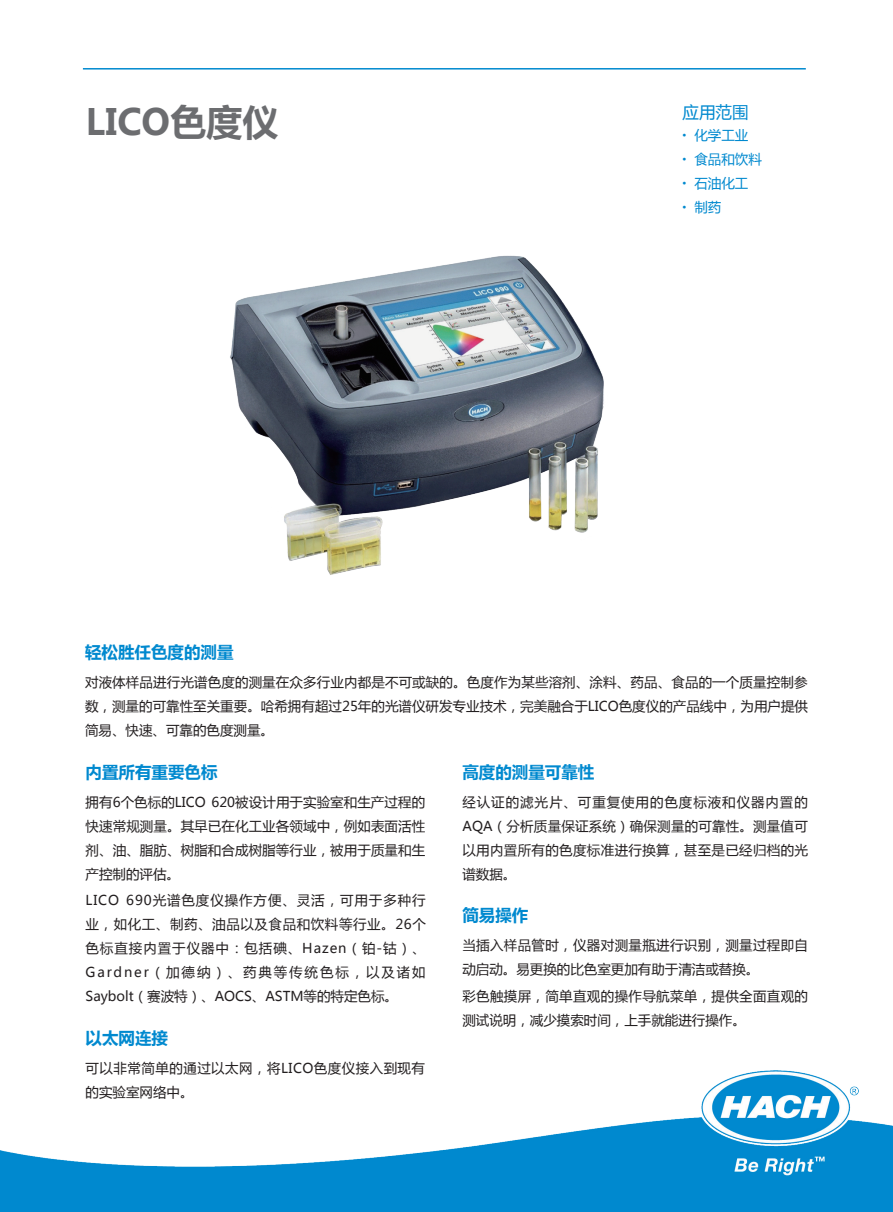
<style>
.page{position:relative;width:893px;height:1212px;background:#fff}
.page>*{position:absolute;margin:0;border:0;box-sizing:border-box;transform-origin:0 0}
.t1{font:700 36px "Microsoft Ya Hei";color:#6c6d70}
.t2{font:700 16.5px "Microsoft Ya Hei";color:#0089cf}
.t3{font:16.5px "Microsoft Ya Hei";color:#0089cf}
.t4{font:13.5px/24px "Microsoft Ya Hei";letter-spacing:.005em;color:#231f20;text-align:justify}
.t5{font:13.5px/24px "Microsoft Ya Hei";letter-spacing:.025em;color:#231f20}
.t6{font:13.5px/24px "Microsoft Ya Hei";letter-spacing:.035em;color:#231f20}
.t7{font:13.5px "Microsoft Ya Hei";color:#0089cf}
</style>
<div class="page">
<hr style="left:83px;top:68px;width:723px;height:2px;background:#0089cf">
<img style="left:0;top:1070px;width:893px;height:142px">
<img style="left:230px;top:255px;width:374px;height:320px">
<p class="t1" style="left:86px;top:97px;width:194px">LICO色度仪</p>
<p class="t3" style="left:682px;top:101px;width:67px">应用范围</p>
<p class="t7" style="left:682px;top:126px;width:67px"><sup>●</sup> 化学工业</p>
<p class="t7" style="left:682px;top:150px;width:81px"><sup>●</sup> 食品和饮料</p>
<p class="t7" style="left:682px;top:174px;width:67px"><sup>●</sup> 石油化工</p>
<p class="t7" style="left:682px;top:198px;width:40px"><sup>●</sup> 制药</p>
<p class="t2" style="left:85px;top:641px;width:150px">轻松胜任色度的测量</p>
<p class="t4" style="left:85px;top:670px;width:725px">对液体样品进行光谱色度的测量在众多行业内都是不可或缺的。色度作为某些溶剂、涂料、药品、食品的一个质量控制参数，测量的可靠性至关重要。哈希拥有超过25年的光谱仪研发专业技术，完美融合于LICO色度仪的产品线中，为用户提供简易、快速、可靠的色度测量。</p>
<p class="t2" style="left:86px;top:760px;width:134px">内置所有重要色标</p>
<p class="t4" style="left:86px;top:789px;width:341px">拥有6个色标的LICO 620被设计用于实验室和生产过程的快速常规测量。其早已在化工业各领域中，例如表面活性剂、油、脂肪、树脂和合成树脂等行业，被用于质量和生产控制的评估。</p>
<p class="t2" style="left:462px;top:760px;width:133px">高度的测量可靠性</p>
<p class="t4" style="left:462px;top:789px;width:347px">经认证的滤光片、可重复使用的色度标液和仪器内置的AQA（分析质量保证系统）确保测量的可靠性。测量值可以用内置所有的色度标准进行换算，甚至是已经归档的光谱数据。</p>
<p class="t4" style="left:86px;top:888px;width:342px">LICO 690光谱色度仪操作方便、灵活，可用于多种行业，如化工、制药、油品以及食品和饮料等行业。26个色标直接内置于仪器中：包括碘、Hazen（铂-钴）、Gardner（加德纳）、药典等传统色标，以及诸如Saybolt（赛波特）、AOCS、ASTM等的特定色标。</p>
<p class="t2" style="left:86px;top:1027px;width:84px">以太网连接</p>
<p class="t6" style="left:86px;top:1056px;width:341px">可以非常简单的通过以太网，将LICO色度仪接入到现有的实验室网络中。</p>
<p class="t2" style="left:462px;top:903px;width:67px">简易操作</p>
<p class="t5" style="left:462px;top:932px;width:347px">当插入样品管时，仪器对测量瓶进行识别，测量过程即自动启动。易更换的比色室更加有助于清洁或替换。</p>
<p class="t5" style="left:462px;top:983px;width:347px">彩色触摸屏，简单直观的操作导航菜单，提供全面直观的测试说明，减少摸索时间，上手就能进行操作。</p>
</div>
